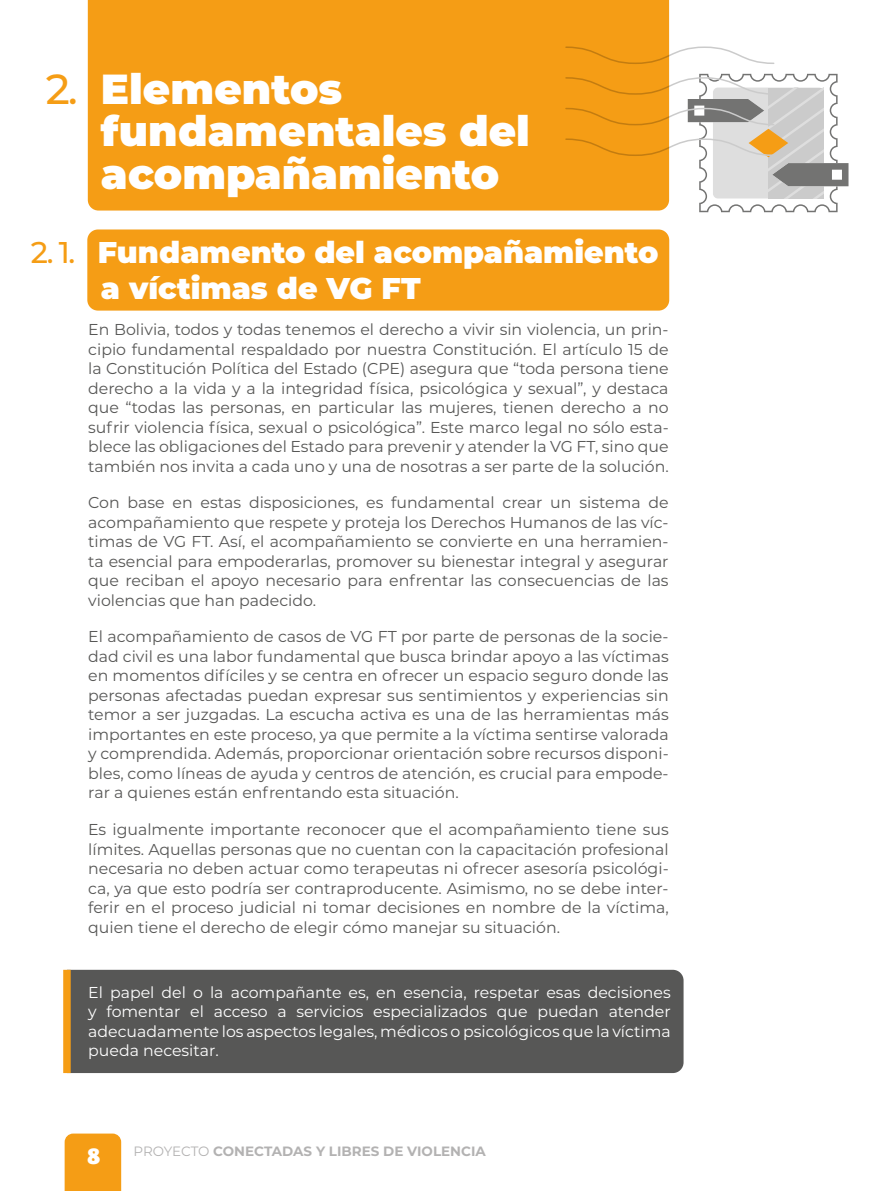
<style>
.page{position:relative;width:893px;height:1191px;background:#fff}
.page>*{position:absolute;margin:0;border:0;box-sizing:border-box;transform-origin:0 0}
.t1{font:900 42px/42px "Montserrat";color:#fff}
.t2{font:900 30px/36px "Montserrat";color:#fff}
.t3{font:24px "Bree Serif Eb";color:#fff}
.t4{font:15.75px/19.5px "Montserrat";color:#575756;text-align:justify}
.t5{font:15.75px/19.5px "Montserrat";color:#fff;text-align:justify}
.t6{font:700 13.5px "Montserrat";color:#b3b2b2}
.s1{font-weight:500;color:#f59d15}
.s2{font-weight:400}
</style>
<div class="page">
<div style="left:65px;top:1133px;width:56px;height:58px;background:#f59d15"></div>
<div style="left:88px;top:0;width:581px;height:210px;background:#f59d15"></div>
<div style="left:87px;top:229px;width:582px;height:81px;background:#f59d15;border-radius:11px"></div>
<svg style="left:564px;top:46px;width:211px;height:19px"></svg>
<svg style="left:564px;top:74px;width:284px;height:138px"></svg>
<div style="left:71px;top:969px;width:613px;height:104px;background:#575756"></div>
<div style="left:63px;top:969px;width:8px;height:104px;background:#f59d15"></div>
<h1 class="t1" style="left:101px;top:66px;width:430px;text-indent:-55px"><span class="s1">2.</span> Elementos fundamentales del acompañamiento</h1>
<h2 class="t2" style="left:101px;top:232px;width:559px;text-indent:-70px"><span class="s1">2. 1.</span> Fundamento del acompañamiento a víctimas de VG FT</h2>
<p class="t4" style="left:88px;top:319px;width:582px">En Bolivia, todos y todas tenemos el derecho a vivir sin violencia, un prin&shy;cipio fundamental respaldado por nuestra Constitución. El artículo 15 de la Constitución Política del Estado (CPE) asegura que “toda persona tiene derecho a la vida y a la integridad física, psicológica y sexual”, y destaca que “todas las personas, en particular las mujeres, tienen derecho a no sufrir violencia física, sexual o psicológica”. Este marco legal no sólo esta&shy;blece las obligaciones del Estado para prevenir y atender la VG FT, sino que también nos invita a cada uno y una de nosotras a ser parte de la solución.</p>
<p class="t4" style="left:88px;top:492px;width:582px">Con base en estas disposiciones, es fundamental crear un sistema de acompañamiento que respete y proteja los Derechos Humanos de las víc&shy;timas de VG FT. Así, el acompañamiento se convierte en una herramien&shy;ta esencial para empoderarlas, promover su bienestar integral y asegurar que reciban el apoyo necesario para enfrentar las consecuencias de las violencias que han padecido.</p>
<p class="t4" style="left:88px;top:626px;width:582px">El acompañamiento de casos de VG FT por parte de personas de la socie&shy;dad civil es una labor fundamental que busca brindar apoyo a las víctimas en momentos difíciles y se centra en ofrecer un espacio seguro donde las personas afectadas puedan expresar sus sentimientos y experiencias sin temor a ser juzgadas. La escucha activa es una de las herramientas más importantes en este proceso, ya que permite a la víctima sentirse valorada y comprendida. Además, proporcionar orientación sobre recursos disponi&shy;bles, como líneas de ayuda y centros de atención, es crucial para empode&shy;rar a quienes están enfrentando esta situación.</p>
<p class="t4" style="left:88px;top:819px;width:582px">Es igualmente importante reconocer que el acompañamiento tiene sus límites. Aquellas personas que no cuentan con la capacitación profesional necesaria no deben actuar como terapeutas ni ofrecer asesoría psicológi&shy;ca, ya que esto podría ser contraproducente. Asimismo, no se debe inter&shy;ferir en el proceso judicial ni tomar decisiones en nombre de la víctima, quien tiene el derecho de elegir cómo manejar su situación.</p>
<p class="t5" style="left:88px;top:982px;width:584px">El papel del o la acompañante es, en esencia, respetar esas decisiones y fomentar el acceso a servicios especializados que puedan atender adecuadamente los aspectos legales, médicos o psicológicos que la víctima pueda necesitar.</p>
<h3 class="t3" style="left:87px;top:1136px;width:14px">8</h3>
<p class="t6" style="left:134px;top:1141px;width:354px"><span class="s2">PROYECTO</span> CONECTADAS Y LIBRES DE VIOLENCIA</p>
</div>
